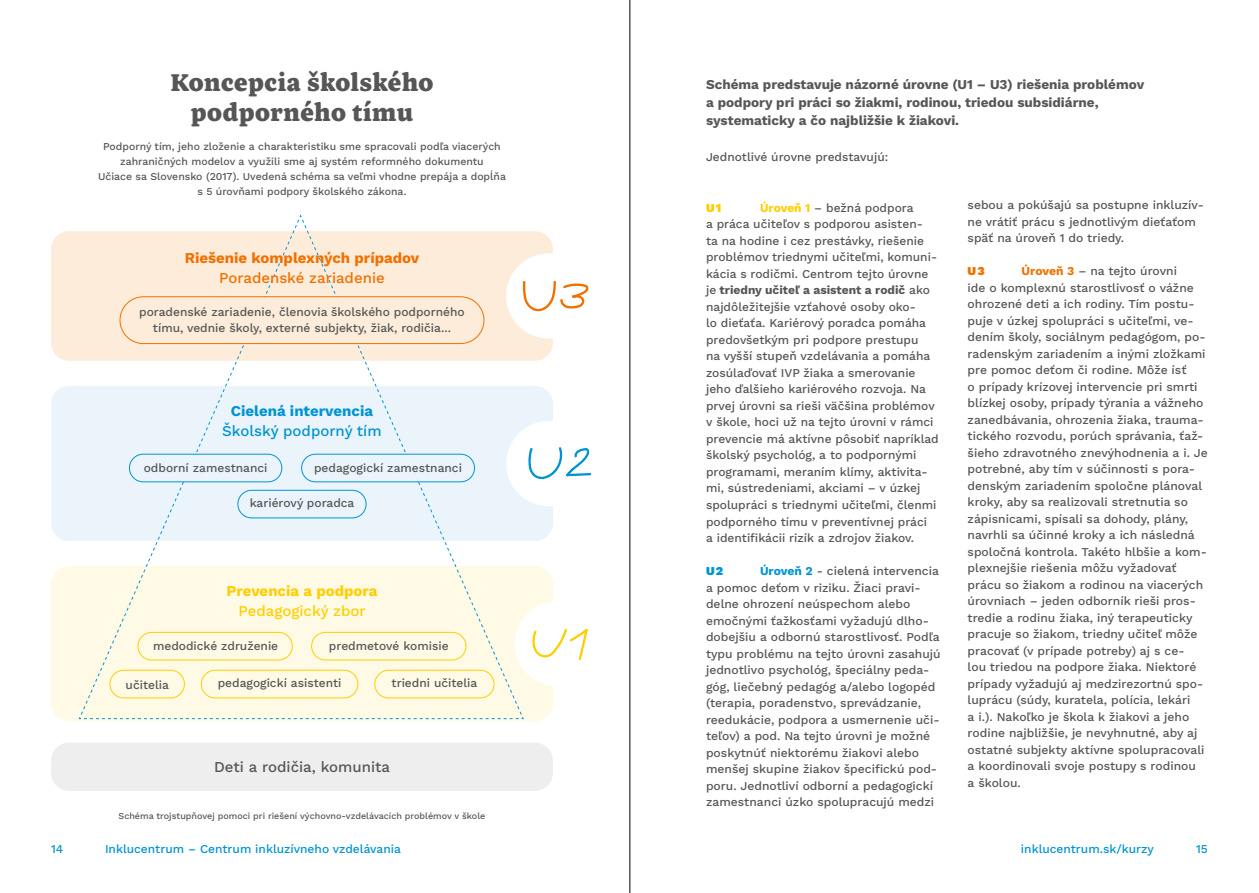
<style>
.page{position:relative;width:1259px;height:893px;background:#fff}
.page>*{position:absolute;margin:0;border:0;box-sizing:border-box;transform-origin:0 0}
.t1{font:900 27px/30px "Inka B Small";color:#555756;text-align:center}
.t2{font:700 15px "Work Sans";color:#f07000}
.t3{font:500 15px "Work Sans";color:#555756}
.t4{font:500 15px "Work Sans";color:#f07000}
.t5{font:700 15px "Work Sans";color:#0094d3}
.t6{font:500 15px "Work Sans";color:#0094d3}
.t7{font:700 15px "Work Sans";color:#ffce00}
.t8{font:500 15px "Work Sans";color:#ffce00}
.t9{font:700 13.5px/18px "Work Sans";color:#555756}
.t10{font:500 12px/16.5px "Work Sans";color:#555756}
.t11{font:500 12px "Work Sans";color:#0094d3}
.t12{font:900 12px "Work Sans";color:#ffce00}
.t13{font:900 12px "Work Sans";color:#0094d3}
.t14{font:900 12px "Work Sans";color:#f07000}
.t15{font:500 10.5px/15px "Work Sans";color:#555756;text-align:center}
.t16{font:500 9px "Work Sans";color:#555756}
.s1{font-weight:700;color:#ffce00}
.s2{font-weight:700}
.s3{font-weight:700;color:#0094d3}
.s4{font-weight:700;color:#f07000}
</style>
<div class="page">
<div style="left:51px;top:386px;width:502px;height:155px;background:#ebf4fb;border-radius:18px"></div>
<div style="left:51px;top:566px;width:502px;height:155px;background:#fffae6;border-radius:18px"></div>
<div style="left:51px;top:743px;width:502px;height:48px;background:#eee;border-radius:18px"></div>
<div style="left:51px;top:231px;width:502px;height:130px;background:#feecda;border-radius:18px"></div>
<svg style="left:78px;top:214px;width:446px;height:505px"></svg>
<div style="left:129px;top:454px;width:153px;height:28px;background:#ebf4fb;border-radius:14px"></div>
<div style="left:129px;top:454px;width:153px;height:28px;border:1px solid #0094d3;border-radius:14px"></div>
<div style="left:302px;top:454px;width:172px;height:28px;background:#ebf4fb;border-radius:14px"></div>
<div style="left:301px;top:454px;width:174px;height:28px;border:1px solid #0094d3;border-radius:14px"></div>
<div style="left:237px;top:490px;width:129px;height:28px;border:1px solid #0094d3;border-radius:14px"></div>
<div style="left:109px;top:670px;width:76px;height:28px;border:1px solid #ffce00;border-radius:14px"></div>
<div style="left:201px;top:670px;width:157px;height:28px;border:1px solid #ffce00;border-radius:14px"></div>
<div style="left:374px;top:670px;width:120px;height:28px;border:1px solid #ffce00;border-radius:14px"></div>
<div style="left:138px;top:632px;width:155px;height:28px;border:1px solid #ffce00;border-radius:14px"></div>
<div style="left:311px;top:632px;width:155px;height:28px;border:1px solid #ffce00;border-radius:14px"></div>
<div style="left:120px;top:297px;width:364px;height:47px;background:#feecda;border-radius:23px"></div>
<div style="left:120px;top:296px;width:364px;height:48px;border:1px solid #f07000;border-radius:23px"></div>
<div style="left:514px;top:601px;width:86px;height:85px;background:#fff;border-radius:50%"></div>
<svg style="left:532px;top:628px;width:56px;height:32px"></svg>
<div style="left:506px;top:253px;width:85px;height:86px;background:#fff;border-radius:50%"></div>
<svg style="left:522px;top:214px;width:67px;height:98px"></svg>
<div style="left:506px;top:421px;width:85px;height:85px;background:#fff;border-radius:50%"></div>
<svg style="left:528px;top:447px;width:64px;height:33px"></svg>
<hr style="left:629px;top:0;width:1px;height:893px;background:#000">
<h1 class="t1" style="left:170px;top:67px;width:265px">Koncepcia školského podporného tímu</h1>
<p class="t15" style="left:98px;top:138px;width:409px">Podporný tím, jeho zloženie a charakteristiku sme spracovali podľa viacerých zahraničných modelov a využili sme aj systém reformného dokumentu<br>Učiace sa Slovensko (2017). Uvedená schéma sa veľmi vhodne prepája a dopĺňa s 5 úrovňami podpory školského zákona.</p>
<p class="t2" style="left:185px;top:247px;width:236px">Riešenie komplexných prípadov</p>
<p class="t4" style="left:219px;top:266px;width:167px">Poradenské zariadenie</p>
<p class="t10" style="left:139px;top:303px;width:327px;text-align:center">poradenské zariadenie, členovia školského podporného tímu, vednie školy, externé subjekty, žiak, rodičia...</p>
<p class="t5" style="left:231px;top:400px;width:144px">Cielená intervencia</p>
<p class="t6" style="left:222px;top:419px;width:161px">Školský podporný tím</p>
<p class="t10" style="left:144px;top:459px;width:125px">odborní zamestnanci</p>
<p class="t10" style="left:314px;top:459px;width:149px">pedagogickí zamestnanci</p>
<p class="t10" style="left:250px;top:494px;width:106px">kariérový poradca</p>
<p class="t7" style="left:226px;top:580px;width:153px">Prevencia a podpora</p>
<p class="t8" style="left:238px;top:599px;width:129px">Pedagogický zbor</p>
<p class="t10" style="left:153px;top:637px;width:127px">medodické združenie</p>
<p class="t10" style="left:329px;top:637px;width:121px">predmetové komisie</p>
<p class="t10" style="left:126px;top:676px;width:45px">učitelia</p>
<p class="t10" style="left:218px;top:674px;width:125px">pedagogickí asistenti</p>
<p class="t10" style="left:392px;top:674px;width:87px">triedni učitelia</p>
<p class="t3" style="left:214px;top:756px;width:178px">Deti a rodičia, komunita</p>
<p class="t16" style="left:119px;top:809px;width:368px">Schéma trojstupňovej pomoci pri riešení výchovno-vzdelávacích problémov v škole</p>
<p class="t9" style="left:706px;top:75px;width:440px">Schéma predstavuje názorné úrovne (U1 – U3) riešenia problémov a podpory pri práci so žiakmi, rodinou, triedou subsidiárne, systematicky a čo najbližšie k žiakovi.</p>
<p class="t10" style="left:706px;top:148px;width:184px">Jednotlivé úrovne predstavujú:</p>
<p class="t10" style="left:706px;top:199px;width:234px;text-indent:54px"><span class="s1">Úroveň 1</span> – bežná podpora<br>a práca učiteľov s podporou asisten-<br>ta na hodine i cez prestávky, riešenie problémov triednymi učiteľmi, komuni&shy;kácia s rodičmi. Centrom tejto úrovne je <span class="s2">triedny učiteľ a asistent a rodič</span> ako najdôležitejšie vzťahové osoby oko-<br>lo dieťaťa. Kariérový poradca pomáha predovšetkým pri podpore prestupu<br>na vyšší stupeň vzdelávania a pomáha zosúlaďovať IVP žiaka a smerovanie jeho ďalšieho kariérového rozvoja. Na prvej úrovni sa rieši väčšina problémov v škole, hoci už na tejto úrovni v rámci prevencie má aktívne pôsobiť napríklad školský psychológ, a to podpornými programami, meraním klímy, aktivita&shy;mi, sústredeniami, akciami – v úzkej spolupráci s triednymi učiteľmi, členmi podporného tímu v preventívnej práci<br>a identifikácii rizík a zdrojov žiakov.</p>
<p class="t13" style="left:706px;top:562px;width:19px">U2</p>
<p class="t12" style="left:706px;top:199px;width:17px">U1</p>
<p class="t10" style="left:706px;top:562px;width:236px;text-indent:54px"><span class="s3">Úroveň 2</span> - cielená intervencia a pomoc deťom v riziku. Žiaci pravi&shy;delne ohrození neúspechom alebo emočnými ťažkosťami vyžadujú dlho&shy;dobejšiu a odbornú starostlivosť. Podľa typu problému na tejto úrovni zasahujú jednotlivo psychológ, špeciálny peda&shy;góg, liečebný pedagóg a/alebo logopéd (terapia, poradenstvo, sprevádzanie, reedukácie, podpora a usmernenie uči&shy;teľov) a pod. Na tejto úrovni je možné poskytnúť niektorému žiakovi alebo menšej skupine žiakov špecifickú pod&shy;poru. Jednotliví odborní a pedagogickí zamestnanci úzko spolupracujú medzi</p>
<p class="t10" style="left:967px;top:196px;width:238px">sebou a pokúšajú sa postupne inkluzív&shy;ne vrátiť prácu s jednotlivým dieťaťom späť na úroveň 1 do triedy.</p>
<p class="t14" style="left:967px;top:262px;width:19px">U3</p>
<p class="t10" style="left:967px;top:262px;width:241px;text-indent:54px"><span class="s4">Úroveň 3</span> – na tejto úrovni<br>ide o komplexnú starostlivosť o vážne ohrozené deti a ich rodiny. Tím postu&shy;puje v úzkej spolupráci s učiteľmi, ve&shy;dením školy, sociálnym pedagógom, po&shy;radenským zariadením a inými zložkami pre pomoc deťom či rodine. Môže ísť<br>o prípady krízovej intervencie pri smrti blízkej osoby, prípady týrania a vážneho zanedbávania, ohrozenia žiaka, trauma&shy;tického rozvodu, porúch správania, ťaž&shy;šieho zdravotného znevýhodnenia a i. Je potrebné, aby tím v súčinnosti s pora&shy;denským zariadením spoločne plánoval kroky, aby sa realizovali stretnutia so zápisnicami, spísali sa dohody, plány, navrhli sa účinné kroky a ich následná spoločná kontrola. Takéto hlbšie a kom&shy;plexnejšie riešenia môžu vyžadovať prácu so žiakom a rodinou na viacerých úrovniach – jeden odborník rieši pros&shy;tredie a rodinu žiaka, iný terapeuticky pracuje so žiakom, triedny učiteľ môže pracovať (v prípade potreby) aj s ce-<br>lou triedou na podpore žiaka. Niektoré prípady vyžadujú aj medzirezortnú spo&shy;luprácu (súdy, kuratela, polícia, lekári<br>a i.). Nakoľko je škola k žiakovi a jeho rodine najbližšie, je nevyhnutné, aby aj ostatné subjekty aktívne spolupracovali a koordinovali svoje postupy s rodinou<br>a školou.</p>
<p class="t11" style="left:51px;top:840px;width:14px">14</p>
<p class="t11" style="left:105px;top:840px;width:297px">Inklucentrum – Centrum inkluzívneho vzdelávania</p>
<p class="t11" style="left:1021px;top:840px;width:134px">inklucentrum.sk/kurzy</p>
<p class="t11" style="left:1196px;top:840px;width:13px">15</p>
</div>
